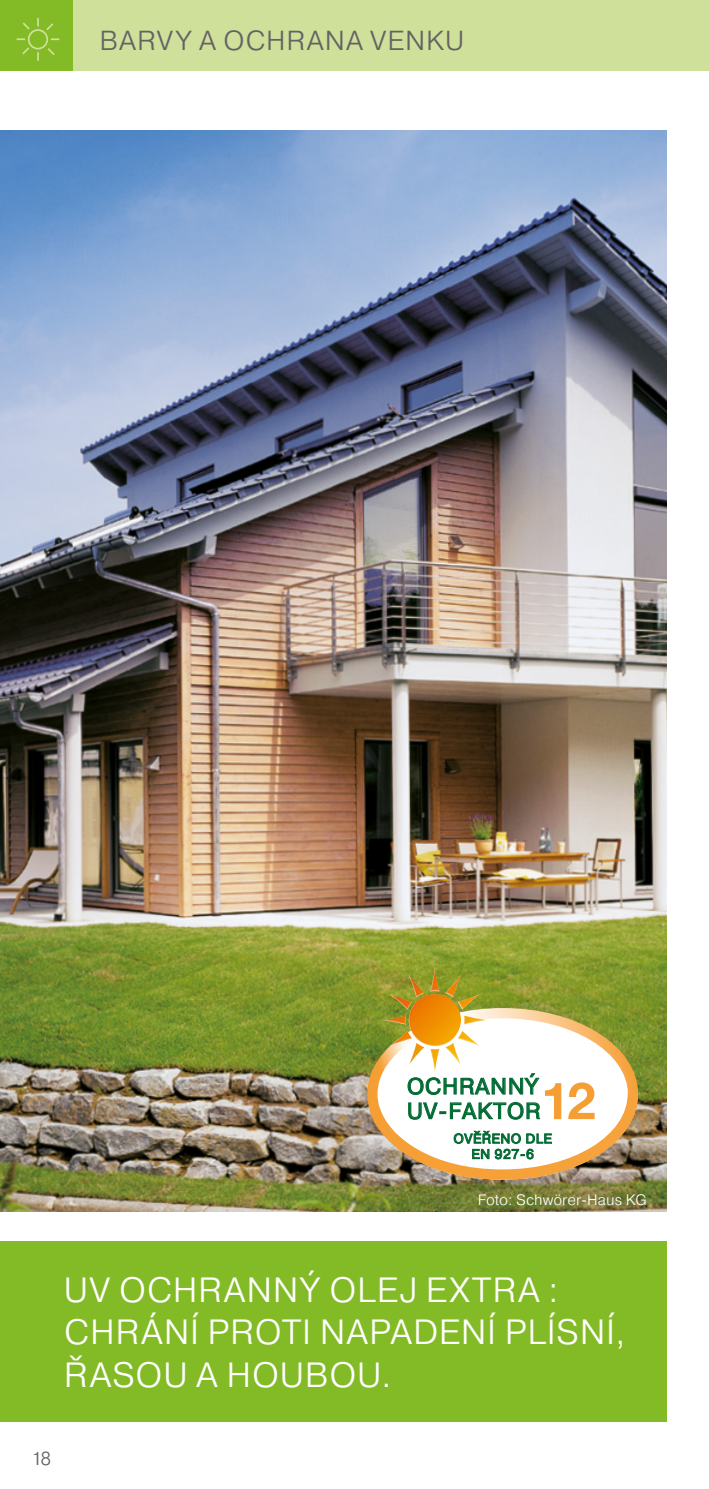
<style>
.page{position:relative;width:709px;height:1489px;background:#fff}
.page>*{position:absolute;margin:0;border:0;box-sizing:border-box;transform-origin:0 0}
.t1{font:700 51.25px "Helvetica Neue";color:#f59e33}
.t2{font:300 35px/42.5px "Pragmatica";letter-spacing:.015em;color:#fff}
.t3{font:300 27.5px "Pragmatica";letter-spacing:.03em;color:#646363}
.t4{font:22.5px/24.8px "Pragmatica";letter-spacing:.04em;color:#006a32}
.t5{font:300 18.75px "Pragmatica";color:#646363}
.t6{font:300 15px "Pragmatica";color:#fff}
.t7{font:13.25px/15.5px "Pragmatica";letter-spacing:.05em;color:#006a32;text-align:center}
</style>
<div class="page">
<div style="left:72px;top:0;width:637px;height:71px;background:#cfe09b"></div>
<div style="left:0;top:0;width:72px;height:71px;background:#83bb26"></div>
<div style="left:28px;top:29px;width:20px;height:20px;border:2px solid #cfe09b;border-radius:50%"></div>
<svg style="left:47px;top:48px;width:8px;height:7px"></svg>
<svg style="left:22px;top:18px;width:32px;height:14px"></svg>
<svg style="left:22px;top:46px;width:9px;height:9px"></svg>
<svg style="left:17px;top:38px;width:8px;height:2px"></svg>
<svg style="left:51px;top:38px;width:8px;height:2px"></svg>
<svg style="left:37px;top:52px;width:2px;height:9px"></svg>
<img style="left:0;top:131px;width:666px;height:1080px">
<div style="left:0;top:1241px;width:666px;height:180px;background:#83bb26"></div>
<svg style="left:367px;top:1007px;width:271px;height:172px"></svg>
<svg style="left:369px;top:1072px;width:269px;height:107px"></svg>
<img style="left:382px;top:967px;width:105px;height:105px">
<p class="t3" style="left:99px;top:23px;width:366px">BARVY A OCHRANA VENKU</p>
<p class="t4" style="left:407px;top:1074px;width:135px">OCHRANNÝ<br>UV-FAKTOR</p>
<p class="t7" style="left:453px;top:1131px;width:100px">OVĚŘENO DLE<br>EN 927-6</p>
<h1 class="t1" style="left:541px;top:1069px;width:56px">12</h1>
<p class="t6" style="left:478px;top:1190px;width:170px">Foto: Schwörer-Haus KG</p>
<p class="t2" style="left:64px;top:1267px;width:563px">UV OCHRANNÝ OLEJ EXTRA :<br>CHRÁNÍ PROTI NAPADENÍ PLÍSNÍ,<br>ŘASOU A HOUBOU.</p>
<p class="t5" style="left:31px;top:1446px;width:22px">18</p>
</div>
